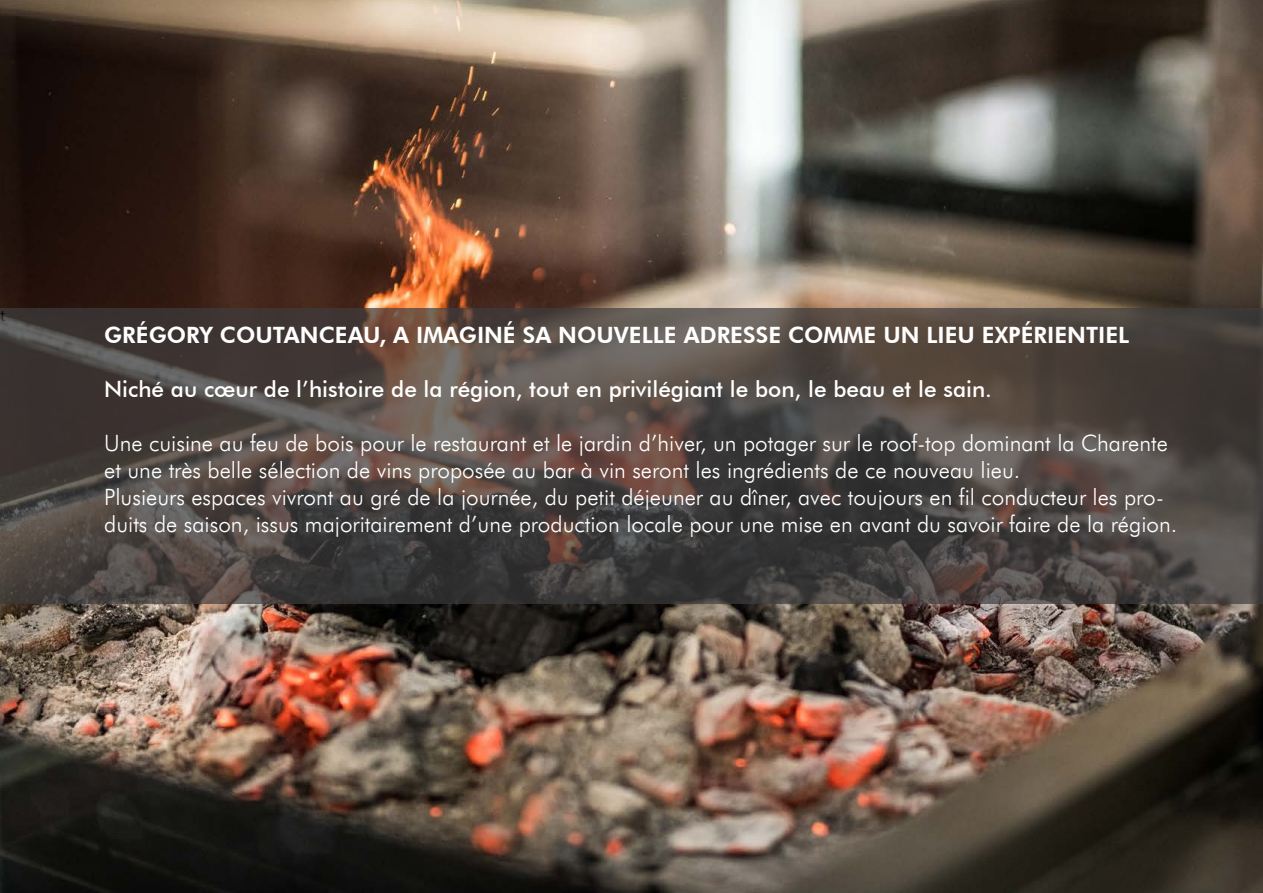
<style>
.page{position:relative;width:1263px;height:893px;background:#fff}
.page>*{position:absolute;margin:0;border:0;box-sizing:border-box;transform-origin:0 0}
.t1{font:300 22.5px/27px "Futura BT";color:#fff}
.t2{font:500 22.5px "Futura BT";color:#fff}
.t3{font:800 22.5px "Futura BT";color:#fff}
.t4{font:18px "Minion Pro";color:#000}
</style>
<div class="page">
<img style="left:0;top:0;width:1263px;height:893px">
<svg style="left:0;top:308px;width:1263px;height:296px;background:#4d4541"></svg>
<p class="t4" style="left:0;top:305px;width:7px">t</p>
<p class="t3" style="left:104px;top:327px;width:1027px">GRÉGORY COUTANCEAU, A IMAGINÉ SA NOUVELLE ADRESSE COMME UN LIEU EXPÉRIENTIEL</p>
<p class="t2" style="left:104px;top:380px;width:889px">Niché au cœur de l’histoire de la région, tout en privilégiant le bon, le beau et le sain.</p>
<p class="t1" style="left:104px;top:429px;width:1074px">Une cuisine au feu de bois pour le restaurant et le jardin d’hiver, un potager sur le roof-top dominant la Charente et une très belle sélection de vins proposée au bar à vin seront les ingrédients de ce nouveau lieu.<br>Plusieurs espaces vivront au gré de la journée, du petit déjeuner au dîner, avec toujours en fil conducteur les pro&shy;duits de saison, issus majoritairement d’une production locale pour une mise en avant du savoir faire de la région.</p>
</div>
